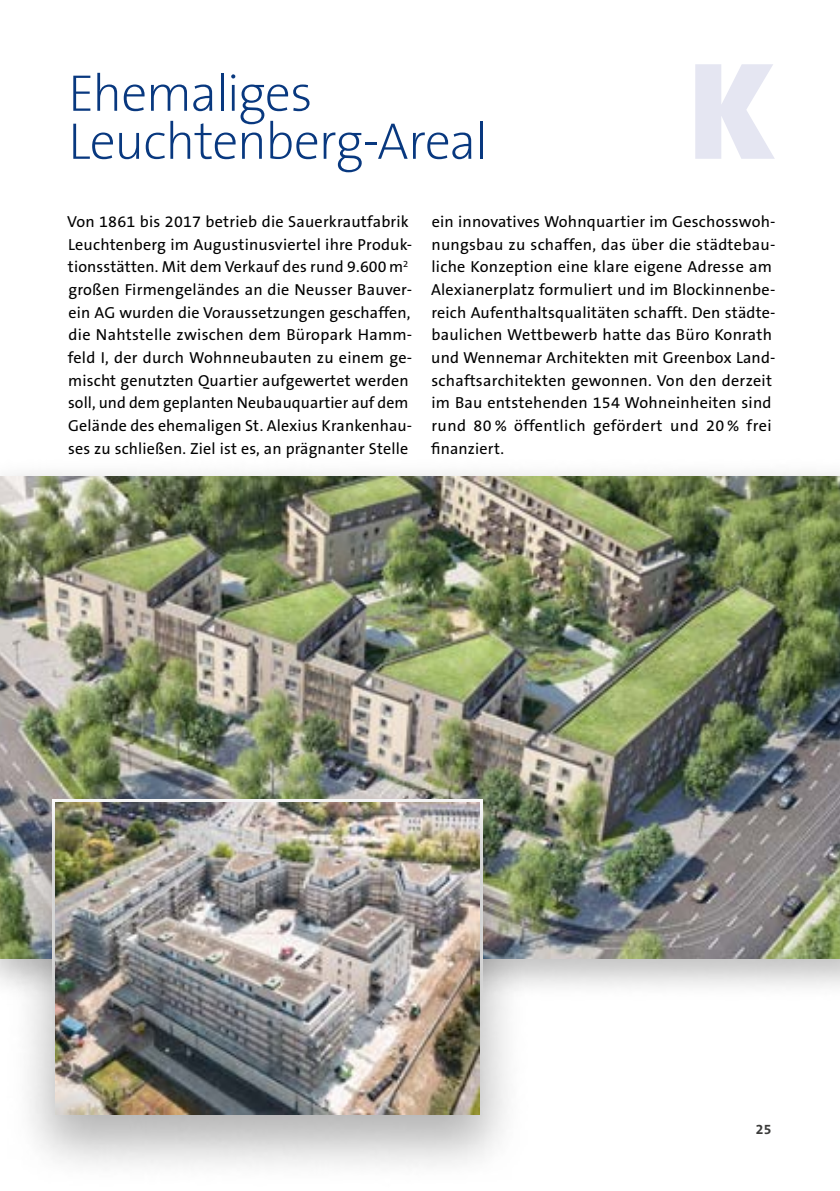
<style>
.page{position:relative;width:840px;height:1191px;background:#fff}
.page>*{position:absolute;margin:0;border:0;box-sizing:border-box;transform-origin:0 0}
.Projekt_Buchstabe_Wo{font:900 140px "The Sans B9";color:#e5e6f2}
.Projekttitel_Wohnen{font:200 52px/48px "The Sans B2";letter-spacing:-.025em;color:#08387f}
.Mengentext{font:16px/22.6px "The Sans B5 Plain";letter-spacing:.01em;color:#000}
.t1{font:700 14px "The Sans B7";color:#3b3b3a}
</style>
<div class="page">
<div style="left:0;top:455px;width:839px;height:547px;background:#000;opacity:.25"></div>
<img style="left:0;top:476px;width:839px;height:482px">
<div style="left:3px;top:773px;width:527px;height:415px;background:#000;opacity:.3"></div>
<img style="left:55px;top:802px;width:424px;height:312px">
<p class="Projekttitel_Wohnen" style="left:68px;top:71px;width:421px">Ehemaliges<br>Leuchtenberg-Areal</p>
<p class="Projekt_Buchstabe_Wo" style="left:688px;top:36px;width:88px">K</p>
<p class="Mengentext" style="left:67px;top:211px;width:346px">Von 1861 bis 2017 betrieb die Sauerkrautfabrik Leuchtenberg im Augustinusviertel ihre Produk&shy;tionsstätten. Mit dem Verkauf des rund 9.600m<sup>2 </sup>großen Firmengeländes an die Neusser Bauver&shy;ein AG wurden die Voraussetzungen geschaffen, die Nahtstelle zwischen dem Büropark Hamm&shy;feld I, der durch Wohnneubauten zu einem ge&shy;mischt genutzten Quartier aufgewertet werden soll, und dem geplanten Neubauquartier auf dem Gelände des ehemaligen St. Alexius Krankenhau&shy;ses zu schließen. Ziel ist es, an prägnanter Stelle</p>
<p class="Mengentext" style="left:431px;top:211px;width:346px">ein innovatives Wohnquartier im Geschosswoh&shy;nungsbau zu schaffen, das über die städtebau&shy;liche Konzeption eine klare eigene Adresse am Alexianerplatz formuliert und im Blockinnenbe&shy;reich Aufenthaltsqualitäten schafft. Den städte&shy;baulichen Wettbewerb hatte das Büro Konrath und Wennemar Architekten mit Greenbox Land&shy;schaftsarchitekten gewonnen. Von den derzeit im Bau entstehenden 154 Wohneinheiten sind rund 80 % öffentlich gefördert und 20 % frei finanziert.</p>
<p class="t1" style="left:755px;top:1122px;width:17px">25</p>
</div>
